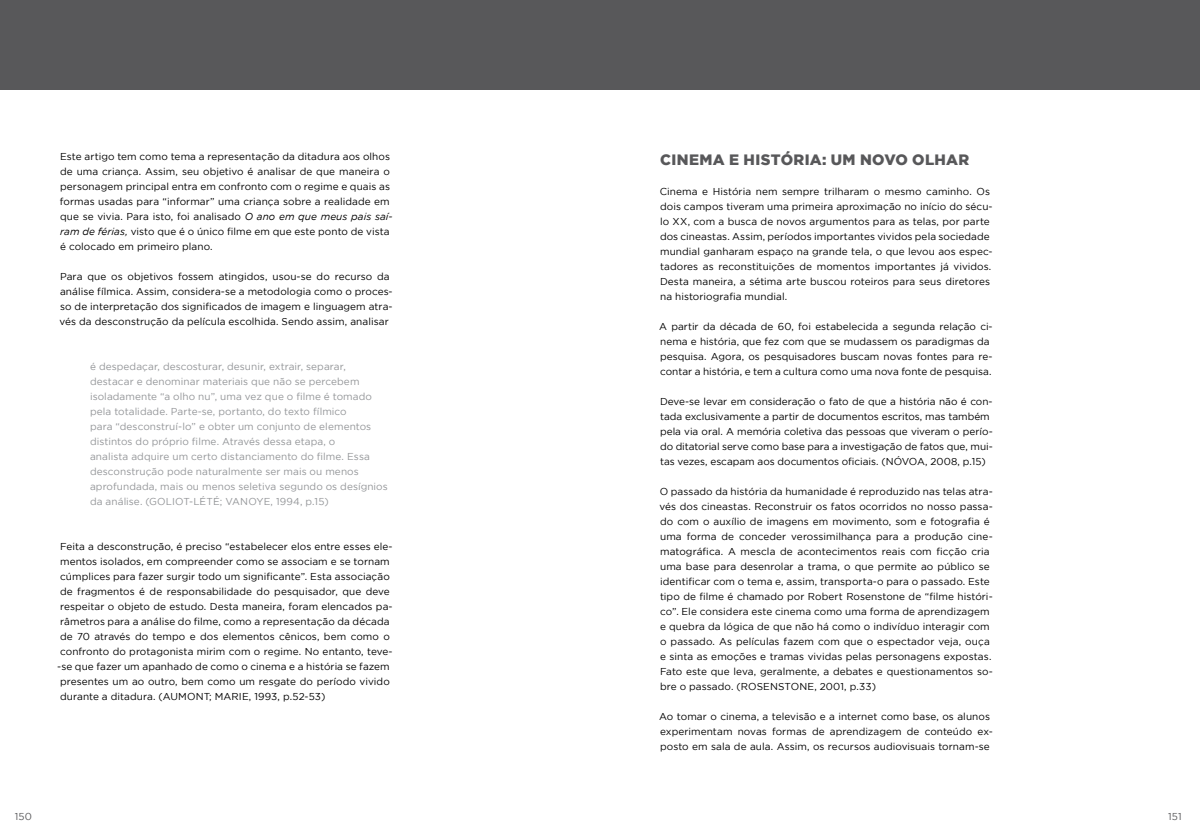
<style>
.page{position:relative;width:1200px;height:840px;background:#fff}
.page>*{position:absolute;margin:0;border:0;box-sizing:border-box;transform-origin:0 0}
.t1{font:900 15px "Gotham";letter-spacing:.015em;color:#58585a}
.t2{font:10px/15px "Gotham";letter-spacing:.005em;color:#000}
.t3{font:10px/15px "Gotham";letter-spacing:.01em;color:#939598}
.t4{font:10px "Gotham";letter-spacing:.015em;color:#58585a}
.s1{font-style:italic}
</style>
<div class="page">
<div style="left:0;top:0;width:600px;height:90px;background:#58585a"></div>
<div style="left:600px;top:0;width:600px;height:90px;background:#58585a"></div>
<p class="t2" style="left:60px;top:149px;width:334px">Este artigo tem como tema a representação da ditadura aos olhos de uma criança. Assim, seu objetivo é analisar de que maneira o personagem principal entra em confronto com o regime e quais as formas usadas para “informar” uma criança sobre a realidade em que se vivia. Para isto, foi analisado <span class="s1">O ano em que meus pais saí&shy;ram de férias,</span> visto que é o único filme em que este ponto de vista é colocado em primeiro plano.</p>
<p class="t2" style="left:60px;top:269px;width:335px">Para que os objetivos fossem atingidos, usou-se do recurso da análise fílmica. Assim, considera-se a metodologia como o proces&shy;so de interpretação dos significados de imagem e linguagem atra&shy;vés da desconstrução da película escolhida. Sendo assim, analisar</p>
<p class="t3" style="left:90px;top:359px;width:299px">é despedaçar, descosturar, desunir, extrair, separar, destacar e denominar materiais que não se percebem isoladamente “a olho nu”, uma vez que o filme é tomado pela totalidade. Parte-se, portanto, do texto fílmico<br>para “desconstruí-lo” e obter um conjunto de elementos distintos do próprio filme. Através dessa etapa, o<br>analista adquire um certo distanciamento do filme. Essa desconstrução pode naturalmente ser mais ou menos aprofundada, mais ou menos seletiva segundo os desígnios da análise. (GOLIOT-LÉTÉ; VANOYE, 1994, p.15)</p>
<p class="t2" style="left:57px;top:539px;width:337px">Feita a desconstrução, é preciso “estabelecer elos entre esses ele&shy;mentos isolados, em compreender como se associam e se tornam cúmplices para fazer surgir todo um significante”. Esta associação de fragmentos é de responsabilidade do pesquisador, que deve respeitar o objeto de estudo. Desta maneira, foram elencados pa&shy;râmetros para a análise do filme, como a representação da década de 70 através do tempo e dos elementos cênicos, bem como o confronto do protagonista mirim com o regime. No entanto, teve--se que fazer um apanhado de como o cinema e a história se fazem presentes um ao outro, bem como um resgate do período vivido durante a ditadura. (AUMONT; MARIE, 1993, p.52-53)</p>
<h1 class="t1" style="left:660px;top:151px;width:23px">CINEMA</h1>
<h1 class="t1" style="left:729px;top:151px;width:75px">E HISTÓRIA</h1>
<h1 class="t1" style="left:822px;top:151px;width:137px">: UM NOVO OLHAR</h1>
<p class="t2" style="left:660px;top:184px;width:334px">Cinema e História nem sempre trilharam o mesmo caminho. Os dois campos tiveram uma primeira aproximação no início do sécu&shy;lo XX, com a busca de novos argumentos para as telas, por parte dos cineastas. Assim, períodos importantes vividos pela sociedade mundial ganharam espaço na grande tela, o que levou aos espec&shy;tadores as reconstituições de momentos importantes já vividos.<br>Desta maneira, a sétima arte buscou roteiros para seus diretores na historiografia mundial.</p>
<p class="t2" style="left:659px;top:319px;width:335px">A partir da década de 60, foi estabelecida a segunda relação ci&shy;nema e história, que fez com que se mudassem os paradigmas da pesquisa. Agora, os pesquisadores buscam novas fontes para re&shy;contar a história, e tem a cultura como uma nova fonte de pesquisa.</p>
<p class="t2" style="left:660px;top:394px;width:334px">Deve-se levar em consideração o fato de que a história não é con&shy;tada exclusivamente a partir de documentos escritos, mas também pela via oral. A memória coletiva das pessoas que viveram o perío&shy;do ditatorial serve como base para a investigação de fatos que, mui&shy;tas vezes, escapam aos documentos oficiais. (NÓVOA, 2008, p.15)</p>
<p class="t2" style="left:660px;top:484px;width:335px">O passado da história da humanidade é reproduzido nas telas atra&shy;vés dos cineastas. Reconstruir os fatos ocorridos no nosso passa&shy;do com o auxílio de imagens em movimento, som e fotografia é uma forma de conceder verossimilhança para a produção cine&shy;matográfica. A mescla de acontecimentos reais com ficção cria uma base para desenrolar a trama, o que permite ao público se identificar com o tema e, assim, transporta-o para o passado. Este tipo de filme é chamado por Robert Rosenstone de “filme históri&shy;co”. Ele considera este cinema como uma forma de aprendizagem e quebra da lógica de que não há como o indivíduo interagir com o passado. As películas fazem com que o espectador veja, ouça e sinta as emoções e tramas vividas pelas personagens expostas.<br>Fato este que leva, geralmente, a debates e questionamentos so&shy;bre o passado. (ROSENSTONE, 2001, p.33)</p>
<p class="t2" style="left:659px;top:709px;width:335px">Ao tomar o cinema, a televisão e a internet como base, os alunos experimentam novas formas de aprendizagem de conteúdo ex&shy;posto em sala de aula. Assim, os recursos audiovisuais tornam-se</p>
<p class="t4" style="left:15px;top:811px;width:19px">150</p>
<p class="t4" style="left:1168px;top:811px;width:15px">151</p>
</div>
